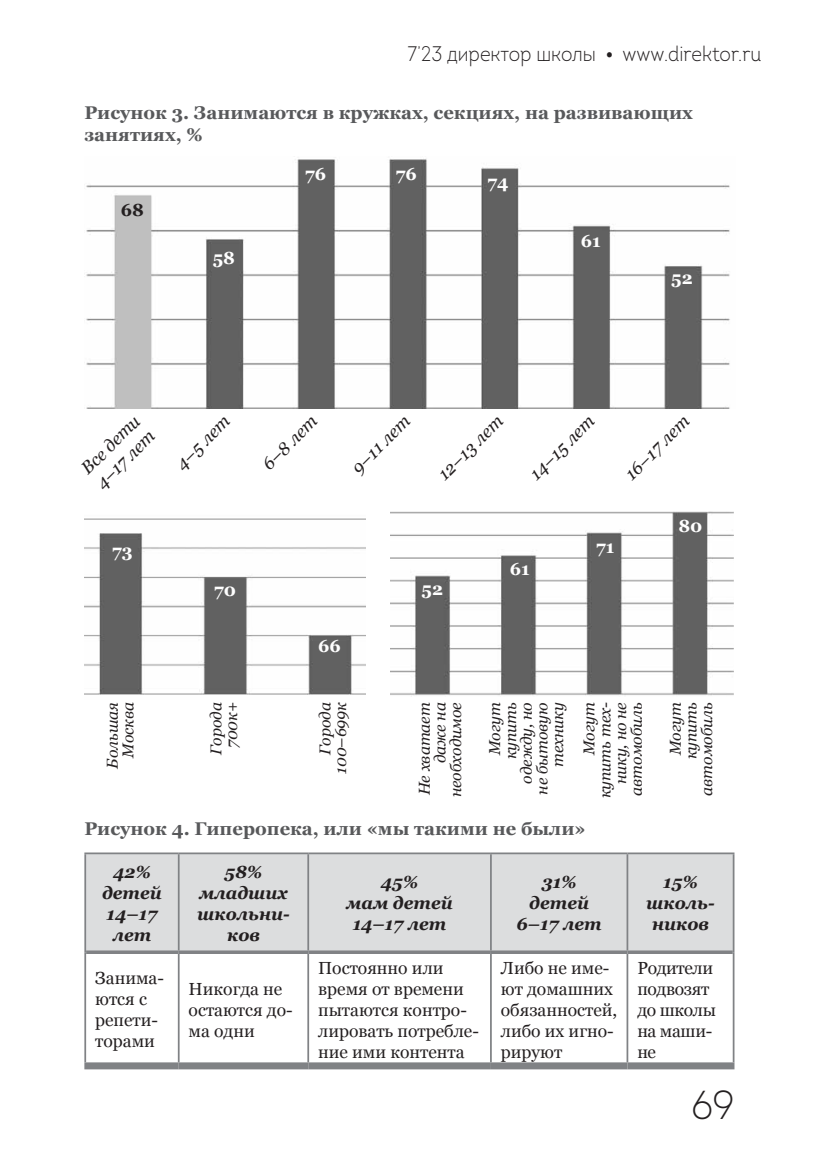
<style>
.page{position:relative;width:819px;height:1166px;background:#fff}
.page>*{position:absolute;margin:0;border:0;box-sizing:border-box;transform-origin:0 0}
.t1{font:300 40.25px "Intro";color:#231f20;scale:.9 1}
.t2{font:300 21px "Intro";color:#231f20;scale:.9 1}
.t3{font:700 18.38px/22.1px "Georgia";color:#58595b}
.t4{font:17.5px/21px "Georgia";color:#231f20}
.t5{font:italic 700 17.5px/21px "Georgia";color:#231f20;text-align:center}
.t6{font:italic 17.5px/21px "Georgia";color:#231f20}
.t7{font:17.5px/21px "Georgia";letter-spacing:-.02em;color:#231f20}
.t8{font:700 17.5px "Georgia";color:#fff}
.t9{font:700 17.5px "Georgia";color:#231f20}
.t10{font:italic 15.75px/15.8px "Georgia";color:#231f20;text-align:right}
.s1{font-family:"Georgia";font-weight:400}
</style>
<div class="page">
<img style="left:86px;top:159px;width:644px;height:249px">
<img style="left:390px;top:511px;width:344px;height:185px">
<img style="left:84px;top:518px;width:282px;height:177px">
<div style="left:86px;top:854px;width:646px;height:96px;background:#dcddde"></div>
<hr style="left:84px;top:852px;width:95px;height:2px;background:#808285">
<hr style="left:84px;top:854px;width:2px;height:98px;background:#808285">
<hr style="left:179px;top:852px;width:129px;height:2px;background:#808285">
<hr style="left:178px;top:854px;width:1px;height:96px;background:#808285">
<hr style="left:308px;top:852px;width:183px;height:2px;background:#808285">
<hr style="left:307px;top:854px;width:2px;height:96px;background:#808285">
<hr style="left:491px;top:852px;width:136px;height:2px;background:#808285">
<hr style="left:490px;top:854px;width:1px;height:96px;background:#808285">
<hr style="left:627px;top:852px;width:107px;height:2px;background:#808285">
<hr style="left:626px;top:854px;width:2px;height:96px;background:#808285">
<hr style="left:732px;top:854px;width:2px;height:98px;background:#808285">
<hr style="left:84px;top:952px;width:2px;height:110px;background:#808285">
<hr style="left:178px;top:954px;width:1px;height:108px;background:#808285">
<hr style="left:307px;top:954px;width:2px;height:108px;background:#808285">
<hr style="left:490px;top:954px;width:1px;height:108px;background:#808285">
<hr style="left:626px;top:954px;width:2px;height:108px;background:#808285">
<hr style="left:732px;top:952px;width:2px;height:110px;background:#808285">
<svg style="left:86px;top:950px;width:93px;height:4px"></svg>
<svg style="left:179px;top:950px;width:129px;height:4px"></svg>
<svg style="left:308px;top:950px;width:183px;height:4px"></svg>
<svg style="left:491px;top:950px;width:136px;height:4px"></svg>
<svg style="left:627px;top:950px;width:105px;height:4px"></svg>
<div style="left:84px;top:1062px;width:95px;height:7px;background:#808285"></div>
<div style="left:179px;top:1062px;width:129px;height:7px;background:#808285"></div>
<div style="left:308px;top:1062px;width:183px;height:7px;background:#808285"></div>
<div style="left:491px;top:1062px;width:136px;height:7px;background:#808285"></div>
<div style="left:627px;top:1062px;width:107px;height:7px;background:#808285"></div>
<p class="t2" style="left:407px;top:41px;width:394px">7’23 директор школы <span class="s1">•</span> www.direktor.ru</p>
<p class="t3" style="left:84px;top:102px;width:610px">Рисунок 3. Занимаются в кружках, секциях, на развивающих занятиях, %</p>
<p class="t9" style="left:121px;top:200px;width:25px">68</p>
<p class="t8" style="left:213px;top:248px;width:24px">58</p>
<p class="t8" style="left:305px;top:164px;width:23px">76</p>
<p class="t8" style="left:395px;top:164px;width:23px">76</p>
<p class="t8" style="left:487px;top:172px;width:23px">74</p>
<p class="t8" style="left:580px;top:231px;width:21px">61</p>
<p class="t8" style="left:671px;top:268px;width:23px">52</p>
<p class="t6" style="left:76px;top:464px;width:77px;rotate:-45deg">Все дети<br>4–17 лет</p>
<p class="t6" style="left:171px;top:459px;width:70px;rotate:-45deg">4–5 лет</p>
<p class="t6" style="left:258px;top:460px;width:71px;rotate:-45deg">6–8 лет</p>
<p class="t6" style="left:347px;top:463px;width:75px;rotate:-45deg">9–11 лет</p>
<p class="t6" style="left:433px;top:470px;width:85px;rotate:-45deg">12–13 лет</p>
<p class="t6" style="left:525px;top:469px;width:85px;rotate:-45deg">14–15 лет</p>
<p class="t6" style="left:620px;top:469px;width:84px;rotate:-45deg">16–17 лет</p>
<p class="t8" style="left:112px;top:541px;width:22px">73</p>
<p class="t8" style="left:214px;top:580px;width:23px">70</p>
<p class="t8" style="left:318px;top:636px;width:24px">66</p>
<p class="t8" style="left:421px;top:578px;width:23px">52</p>
<p class="t8" style="left:509px;top:559px;width:21px">61</p>
<p class="t8" style="left:596px;top:537px;width:20px">71</p>
<p class="t8" style="left:678px;top:516px;width:25px">80</p>
<p class="t10" style="left:104px;top:769px;width:68px;rotate:-90deg">Большая<br>Москва</p>
<p class="t10" style="left:208px;top:755px;width:54px;text-align:center;rotate:-90deg">Города<br>700к+</p>
<p class="t10" style="left:317px;top:774px;width:73px;rotate:-90deg">Города<br>100–699к</p>
<p class="t10" style="left:487px;top:794px;width:94px;rotate:-90deg">Могут купить одежду, но не бытовую технику</p>
<p class="t10" style="left:581px;top:798px;width:98px;rotate:-90deg">Могут купить тех&shy;нику, но не автомобиль</p>
<p class="t10" style="left:667px;top:796px;width:95px;rotate:-90deg">Могут купить автомобиль</p>
<p class="t3" style="left:84px;top:817px;width:503px">Рисунок 4. Гиперопека, или «мы такими не были»</p>
<p class="t5" style="left:102px;top:861px;width:61px">42% детей<br>14–17 лет</p>
<p class="t5" style="left:197px;top:861px;width:94px">58% младших школьни&shy;ков</p>
<p class="t5" style="left:346px;top:872px;width:108px">45%<br>мам детей<br>14–17 лет</p>
<p class="t5" style="left:516px;top:872px;width:87px">31% детей<br>6–17 лет</p>
<p class="t5" style="left:646px;top:872px;width:70px">15% школь&shy;ников</p>
<p class="t4" style="left:95px;top:967px;width:70px">Занима&shy;ются с репети&shy;торами</p>
<p class="t4" style="left:189px;top:978px;width:106px">Никогда не остаются до&shy;ма одни</p>
<p class="t10" style="left:416px;top:797px;width:96px;rotate:-90deg">Не хватает даже на необходимое</p>
<p class="t4" style="left:318px;top:957px;width:162px">Постоянно или время от времени пытаются контро&shy;лировать потребле&shy;ние ими контента</p>
<p class="t4" style="left:501px;top:957px;width:118px">Либо не име&shy;ют домашних обязанностей, либо их игно&shy;рируют</p>
<p class="t7" style="left:637px;top:957px;width:80px">Родители подвозят до школы на маши&shy;не</p>
<h1 class="t1" style="left:691px;top:1079px;width:48px">69</h1>
</div>
